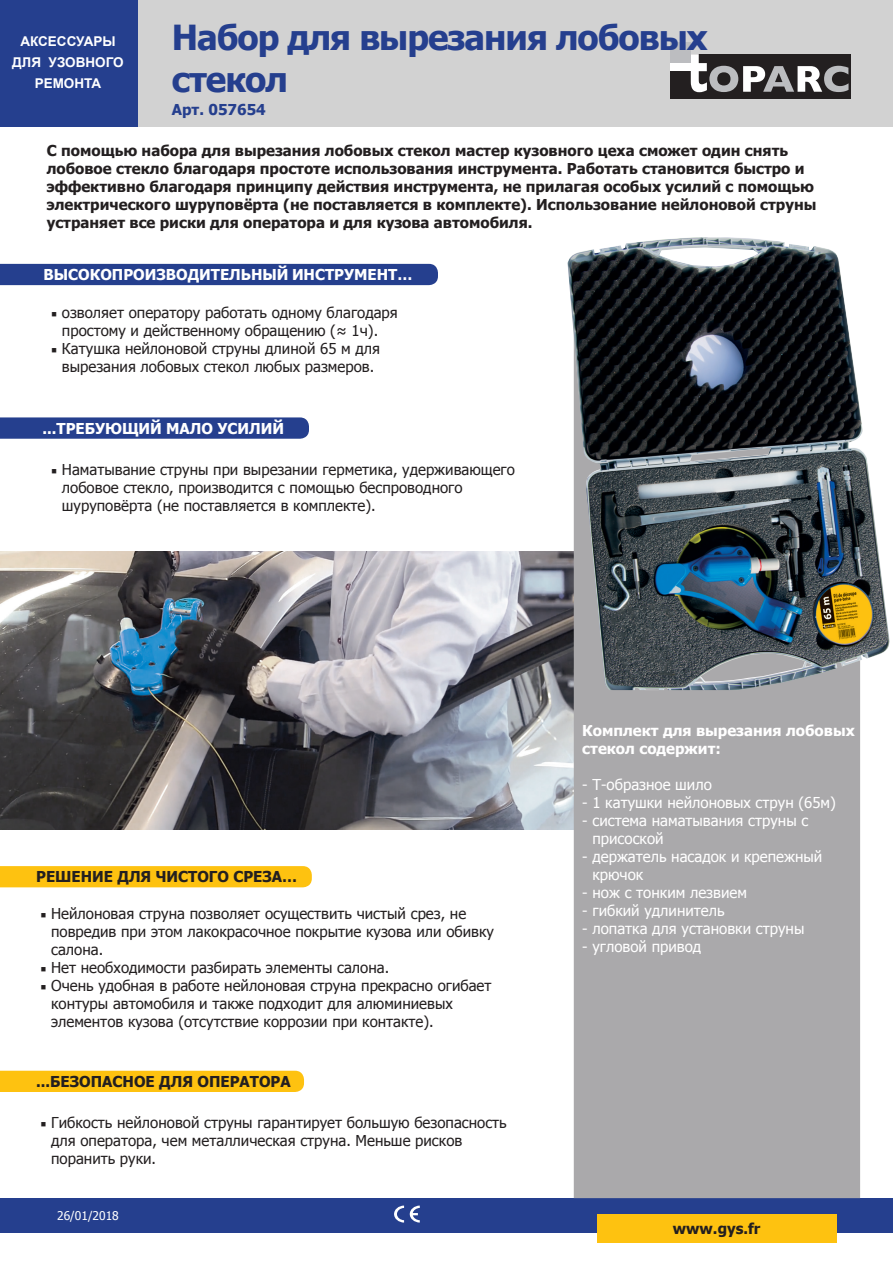
<style>
.page{position:relative;width:893px;height:1263px;background:#fff}
.page>*{position:absolute;margin:0;border:0;box-sizing:border-box;transform-origin:0 0}
.t1{font:700 34.5px/41.4px "Tahoma";letter-spacing:-.03em;color:#253f8e}
.t2{font:15px/18px "Tahoma";color:#231f20}
.t3{font:700 15px/18px "Tahoma";color:#231f20}
.t4{font:15px/18px "Tahoma";color:#fff}
.t5{font:700 15px/18px "Tahoma";color:#fff}
.t6{font:700 15px "Tahoma";color:#253f8e}
.t7{font:700 13.5px/21px "Arial";color:#fff;text-align:center}
.t8{font:12px "Tahoma";color:#fff}
.s1{font-family:"Minion Pro"}
</style>
<div class="page">
<img style="left:0;top:551px;width:574px;height:278px">
<div style="left:137px;top:0;width:756px;height:127px;background:#d2d2d2"></div>
<div style="left:0;top:1198px;width:893px;height:34px;background:#253f8e"></div>
<div style="left:0;top:0;width:137px;height:127px;background:#253f8e"></div>
<svg style="left:394px;top:1205px;width:10px;height:17px"></svg>
<svg style="left:410px;top:1205px;width:10px;height:17px"></svg>
<div style="left:670px;top:54px;width:181px;height:44px;background:#231f20"></div>
<svg style="left:691px;top:54px;width:157px;height:38px"></svg>
<div style="left:670px;top:51px;width:21px;height:20px;background:#fff"></div>
<div style="left:670px;top:43px;width:21px;height:20px;background:#bcbdc0"></div>
<div style="left:597px;top:1214px;width:240px;height:28px;background:#fec210"></div>
<div style="left:574px;top:690px;width:286px;height:508px;background:#aaa9ab"></div>
<img style="left:567px;top:237px;width:323px;height:453px">
<div style="left:0;top:264px;width:438px;height:21px;background:#253f8e"></div>
<svg style="left:0;top:417px;width:309px;height:22px;background:#2d4692"></svg>
<div style="left:0;top:866px;width:312px;height:21px;background:#fec210"></div>
<div style="left:0;top:1071px;width:304px;height:21px;background:#fec210"></div>
<p class="t7" style="left:12px;top:31px;width:113px">АКСЕССУАРЫ<br>ДЛЯ УЗОВНОГО<br>РЕМОНТА</p>
<p class="t1" style="left:172px;top:15px;width:537px">Набор для вырезания лобовых стекол</p>
<p class="t6" style="left:172px;top:99px;width:95px">Арт. 057654</p>
<p class="t3" style="left:47px;top:140px;width:771px">С помощью набора для вырезания лобовых стекол мастер кузовного цеха сможет один снять лобовое стекло благодаря простоте использования инструмента. Работать становится быстро и эффективно благодаря принципу действия инструмента, не прилагая особых усилий с помощью электрического шуруповёрта (не поставляется в комплекте). Использование нейлоновой струны устраняет все риски для оператора и для кузова автомобиля.</p>
<p class="t5" style="left:44px;top:265px;width:370px">ВЫСОКОПРОИЗВОДИТЕЛЬНЫЙ ИНСТРУМЕНТ…</p>
<p class="t2" style="left:51px;top:302px;width:348px;text-align:center"><span class="s1">■</span> озволяет оператору работать одному благодаря простому и действенному обращению (≈ 1ч).</p>
<p class="t2" style="left:51px;top:338px;width:330px;text-align:center"><span class="s1">■</span> Катушка нейлоновой струны длиной 65 м для вырезания лобовых стекол любых размеров.</p>
<p class="t5" style="left:42px;top:418px;width:243px">...ТРЕБУЮЩИЙ МАЛО УСИЛИЙ</p>
<p class="t2" style="left:62px;top:460px;width:454px;text-indent:-11px"><span class="s1">■</span> Наматывание струны при вырезании герметика, удерживающего лобовое стекло, производится с помощью беспроводного шуруповёрта (не поставляется в комплекте).</p>
<p class="t3" style="left:36px;top:867px;width:263px">РЕШЕНИЕ ДЛЯ ЧИСТОГО СРЕЗА…</p>
<p class="t2" style="left:51px;top:903px;width:444px;text-indent:-11px"><span class="s1">■</span> Нейлоновая струна позволяет осуществить чистый срез, не повредив при этом лакокрасочное покрытие кузова или обивку салона.</p>
<p class="t2" style="left:40px;top:957px;width:350px"><span class="s1">■</span> Нет необходимости разбирать элементы салона.</p>
<p class="t2" style="left:51px;top:975px;width:442px;text-indent:-11px"><span class="s1">■</span> Очень удобная в работе нейлоновая струна прекрасно огибает контуры автомобиля и также подходит для алюминиевых элементов кузова (отсутствие коррозии при контакте).</p>
<p class="t3" style="left:36px;top:1072px;width:256px">...БЕЗОПАСНОЕ ДЛЯ ОПЕРАТОРА</p>
<p class="t2" style="left:51px;top:1113px;width:457px;text-indent:-11px"><span class="s1">■</span> Гибкость нейлоновой струны гарантирует большую безопасность для оператора, чем металлическая струна. Меньше рисков поранить руки.</p>
<p class="t8" style="left:57px;top:1207px;width:63px">26/01/2018</p>
<p class="t5" style="left:582px;top:720px;width:274px">Комплект для вырезания лобовых стекол содержит:</p>
<p class="t4" style="left:582px;top:774px;width:131px">- Т-образное шило</p>
<p class="t4" style="left:582px;top:792px;width:255px">- 1 катушки нейлоновых струн (65м)</p>
<p class="t4" style="left:592px;top:810px;width:217px;text-indent:-10px">- система наматывания струны с присоской</p>
<p class="t4" style="left:592px;top:846px;width:231px;text-indent:-10px">- держатель насадок и крепежный крючок</p>
<p class="t4" style="left:582px;top:882px;width:166px">- нож с тонким лезвием</p>
<p class="t4" style="left:582px;top:900px;width:144px">- гибкий удлинитель</p>
<p class="t4" style="left:582px;top:918px;width:224px">- лопатка для установки струны</p>
<p class="t4" style="left:582px;top:936px;width:121px">- угловой привод</p>
<p class="t3" style="left:673px;top:1218px;width:89px">www.gys.fr</p>
</div>
